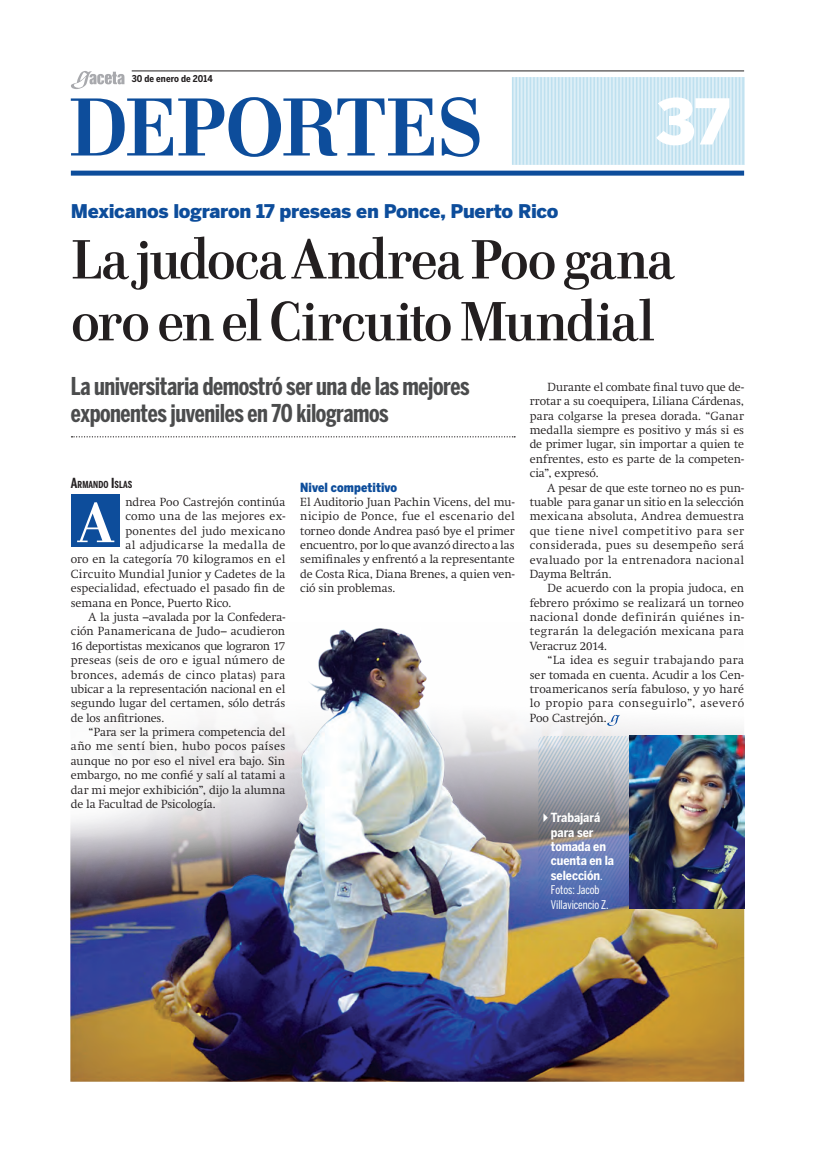
<style>
.page{position:relative;width:815px;height:1152px;background:#fff}
.page>*{position:absolute;margin:0;border:0;box-sizing:border-box;transform-origin:0 0}
.t1{font:700 83.75px "Cellini TF";letter-spacing:-.025em;color:#0d4d9b}
.t2{font:900 62.5px "Benton Sans";color:#fff}
._3_0_Tex_Cap_4{font:700 56.38px "Cellini TF";color:#fff}
._1_0_Cabeza_Principa{font:700 56.25px/61.9px "Cellini TF";letter-spacing:-.02em;color:#231f20;scale:.95 1}
._2_0_Sumario__2{font:700 extra-condensed 24.38px/27.5px "Benton Sans";letter-spacing:-.02em;color:#4b4c4d}
._0_0_Balazo{font:900 18.75px "Benton Sans";letter-spacing:-.015em;color:#0d4d9b}
.t3{font:700 condensed 12.5px/14.4px "Benton Sans";letter-spacing:-.005em;color:#fff}
._3_0_Descanso{font:900 condensed 12.5px "Benton Sans";letter-spacing:.005em;color:#0d4d9b}
.t4{font:extra-condensed 11.88px/14.4px "Benton Sans";letter-spacing:-.005em;color:#fff}
._3_0_Texto{font:300 11.62px/14.4px "Swift";letter-spacing:.01em;color:#231f20;text-align:justify}
._3_0_Tex_Cap_4-2{font:300 11.62px "Swift";letter-spacing:.01em;color:#231f20}
._3_0_Tex_Cap_4-3{font:300 11.62px "Swift";letter-spacing:.035em;color:#231f20}
._4_0_Crédito_nota{font:700 extra-condensed 9.62px "Benton Sans";letter-spacing:.01em;color:#231f20}
.t5{font:700 condensed 9.38px "Benton Sans";letter-spacing:.01em;color:#231f20}
.s1{font-size:13.75px}
.s2{font-weight:400;font-stretch:extra-condensed;font-size:11.88px}
</style>
<div class="page">
<img style="left:70px;top:70px;width:675px;height:1012px">
<div style="left:71px;top:495px;width:49px;height:52px;background:#0d4d9b"></div>
<svg style="left:71px;top:436px;width:444px;height:1px"></svg>
<svg style="left:608px;top:714px;width:13px;height:11px"></svg>
<img style="left:538px;top:736px;width:206px;height:174px">
<p class="t5" style="left:132px;top:73px;width:83px">30 de enero de 2014</p>
<h1 class="t1" style="left:68px;top:78px;width:416px">DEPORTES</h1>
<p class="t2" style="left:656px;top:84px;width:75px">37</p>
<p class="_0_0_Balazo" style="left:71px;top:200px;width:489px">Mexicanos lograron 17 preseas en Ponce, Puerto Rico</p>
<p class="_1_0_Cabeza_Principa" style="left:71px;top:227px;width:636px">La judoca Andrea Poo gana oro en el Circuito Mundial</p>
<p class="_2_0_Sumario__2" style="left:71px;top:372px;width:400px">La universitaria demostró ser una de las mejores exponentes juveniles en 70 kilogramos</p>
<p class="_4_0_Crédito_nota" style="left:71px;top:479px;width:63px"><span class="s1">A</span>RMANDO <span class="s1">I</span>SLAS</p>
<p class="_3_0_Tex_Cap_4" style="left:78px;top:490px;width:38px">A</p>
<p class="_3_0_Tex_Cap_4-2" style="left:125px;top:495px;width:161px">ndrea Poo Castrejón continúa</p>
<p class="_3_0_Tex_Cap_4-2" style="left:125px;top:509px;width:161px">como una de las mejores ex-</p>
<p class="_3_0_Tex_Cap_4-2" style="left:125px;top:524px;width:161px">ponentes del judo mexicano</p>
<p class="_3_0_Tex_Cap_4-3" style="left:125px;top:538px;width:161px">al adjudicarse la medalla de</p>
<p class="_3_0_Tex_Cap_4-2" style="left:71px;top:552px;width:216px">oro en la categoría 70 kilogramos en el</p>
<p class="_3_0_Tex_Cap_4-2" style="left:71px;top:567px;width:216px">Circuito Mundial Junior y Cadetes de la</p>
<p class="_3_0_Tex_Cap_4-2" style="left:71px;top:581px;width:216px">especialidad, efectuado el pasado fin de</p>
<p class="_3_0_Tex_Cap_4-2" style="left:71px;top:596px;width:162px">semana en Ponce, Puerto Rico.</p>
<p class="_3_0_Texto" style="left:71px;top:610px;width:216px;text-indent:18px">A la justa –avalada por la Confedera&shy;ción Panamericana de Judo– acudieron 16 deportistas mexicanos que lograron 17 preseas (seis de oro e igual número de bronces, además de cinco platas) para ubicar a la representación nacional en el segundo lugar del certamen, sólo detrás de los anfitriones.</p>
<p class="_3_0_Texto" style="left:71px;top:725px;width:216px;text-indent:18px">“Para ser la primera competencia del año me sentí bien, hubo pocos países aunque no por eso el nivel era bajo. Sin embargo, no me confié y salí al tatami a dar mi mejor exhibición”, dijo la alumna de la Facultad de Psicología.</p>
<p class="_3_0_Descanso" style="left:300px;top:479px;width:98px">Nivel competitivo</p>
<p class="_3_0_Texto" style="left:300px;top:495px;width:216px">El Auditorio Juan Pachin Vicens, del mu&shy;nicipio de Ponce, fue el escenario del torneo donde Andrea pasó bye el primer encuentro, por lo que avanzó directo a las semifinales y enfrentó a la representante de Costa Rica, Diana Brenes, a quien ven&shy;ció sin problemas.</p>
<p class="_3_0_Texto" style="left:530px;top:380px;width:216px;text-indent:18px">Durante el combate final tuvo que de&shy;rrotar a su coequipera, Liliana Cárdenas, para colgarse la presea dorada. “Ganar medalla siempre es positivo y más si es de primer lugar, sin importar a quien te enfrentes, esto es parte de la competen&shy;cia”, expresó.</p>
<p class="_3_0_Texto" style="left:530px;top:480px;width:216px;text-indent:18px">A pesar de que este torneo no es pun&shy;tuable para ganar un sitio en la selección mexicana absoluta, Andrea demuestra que tiene nivel competitivo para ser considerada, pues su desempeño será evaluado por la entrenadora nacional Dayma Beltrán.</p>
<p class="_3_0_Texto" style="left:530px;top:581px;width:216px;text-indent:18px">De acuerdo con la propia judoca, en febrero próximo se realizará un torneo nacional donde definirán quiénes in&shy;tegrarán la delegación mexicana para Veracruz 2014.</p>
<p class="_3_0_Texto" style="left:530px;top:653px;width:216px;text-indent:18px">“La idea es seguir trabajando para ser tomada en cuenta. Acudir a los Cen&shy;troamericanos sería fabuloso, y yo haré lo propio para conseguirlo”, aseveró Poo Castrejón.</p>
<p class="t3" style="left:551px;top:810px;width:65px">Trabajará para ser tomada en cuenta en la selección<span class="s2">.</span></p>
<p class="t4" style="left:551px;top:882px;width:59px">Fotos: Jacob<br>Villavicencio Z.</p>
</div>
